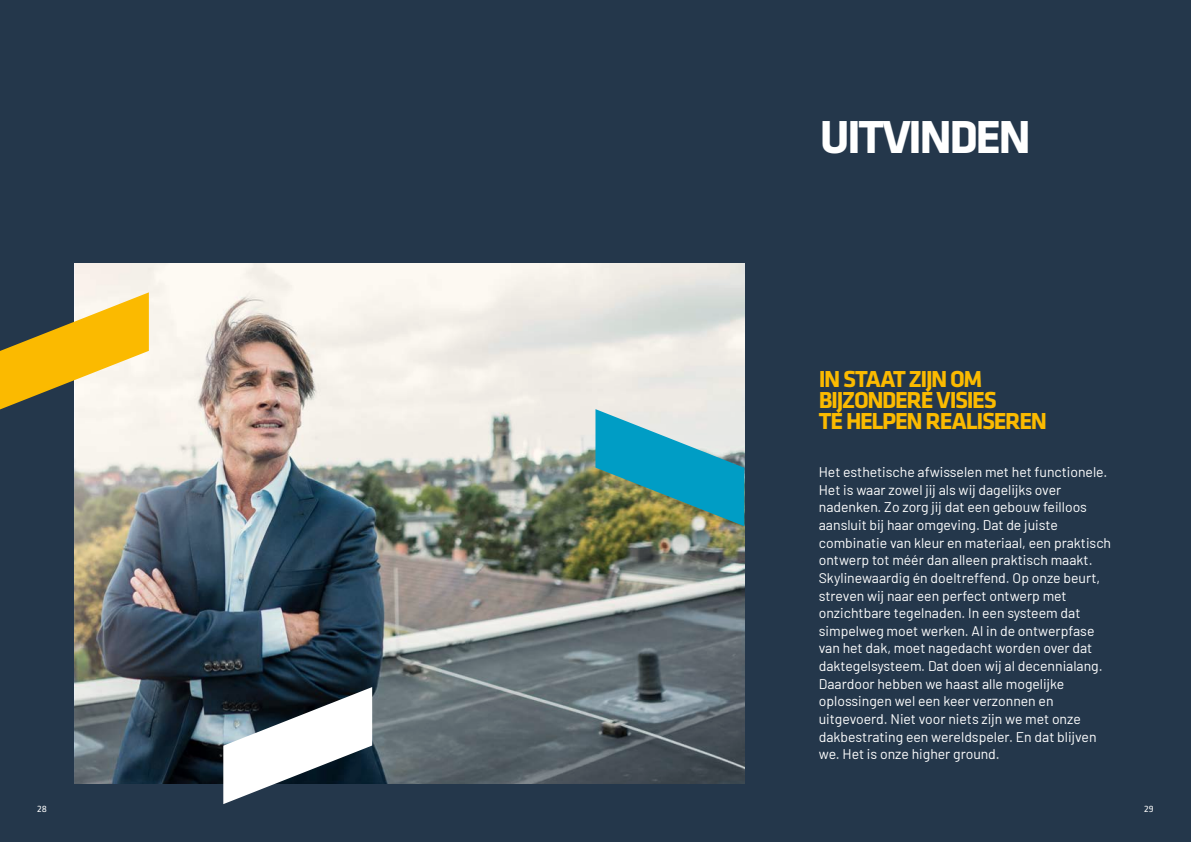
<style>
.page{position:relative;width:1191px;height:842px;background:#24374b}
.page>*{position:absolute;margin:0;border:0;box-sizing:border-box;transform-origin:0 0}
.t1{font:700 48px "Klavika";letter-spacing:-.055em;color:#fff}
.t2{font:700 24px/20.9px "Klavika";letter-spacing:-.06em;color:#fbba00}
.t3{font:14px/17.6px "Barlow";color:#fff}
.t4{font:9.5px "Klavika";color:#fff}
</style>
<div class="page">
<img style="left:75px;top:263px;width:669px;height:520px">
<svg style="left:0;top:292px;width:149px;height:117px"></svg>
<svg style="left:595px;top:409px;width:149px;height:117px;background:#5ba8ac"></svg>
<svg style="left:223px;top:687px;width:149px;height:117px"></svg>
<h1 class="t1" style="left:820px;top:102px;width:212px">UITVINDEN</h1>
<h2 class="t2" style="left:819px;top:367px;width:230px">IN STAAT ZIJN OM<br>BIJZONDERE VISIES<br>TE HELPEN REALISEREN</h2>
<p class="t3" style="left:819px;top:462px;width:294px">Het esthetische afwisselen met het functionele.<br>Het is waar zowel jij als wij dagelijks over nadenken. Zo zorg jij dat een gebouw feilloos aansluit bij haar omgeving. Dat de juiste combinatie van kleur en materiaal, een praktisch ontwerp tot méér dan alleen praktisch maakt.<br>Skylinewaardig én doeltreffend. Op onze beurt, streven wij naar een perfect ontwerp met onzichtbare tegelnaden. In een systeem dat simpelweg moet werken. Al in de ontwerpfase van het dak, moet nagedacht worden over dat daktegelsysteem. Dat doen wij al decennialang.<br>Daardoor hebben we haast alle mogelijke oplossingen wel een keer verzonnen en uitgevoerd. Niet voor niets zijn we met onze dakbestrating een wereldspeler. En dat blijven we. Het is onze higher ground.</p>
<p class="t4" style="left:37px;top:803px;width:11px">28</p>
<p class="t4" style="left:1144px;top:803px;width:11px">29</p>
</div>
